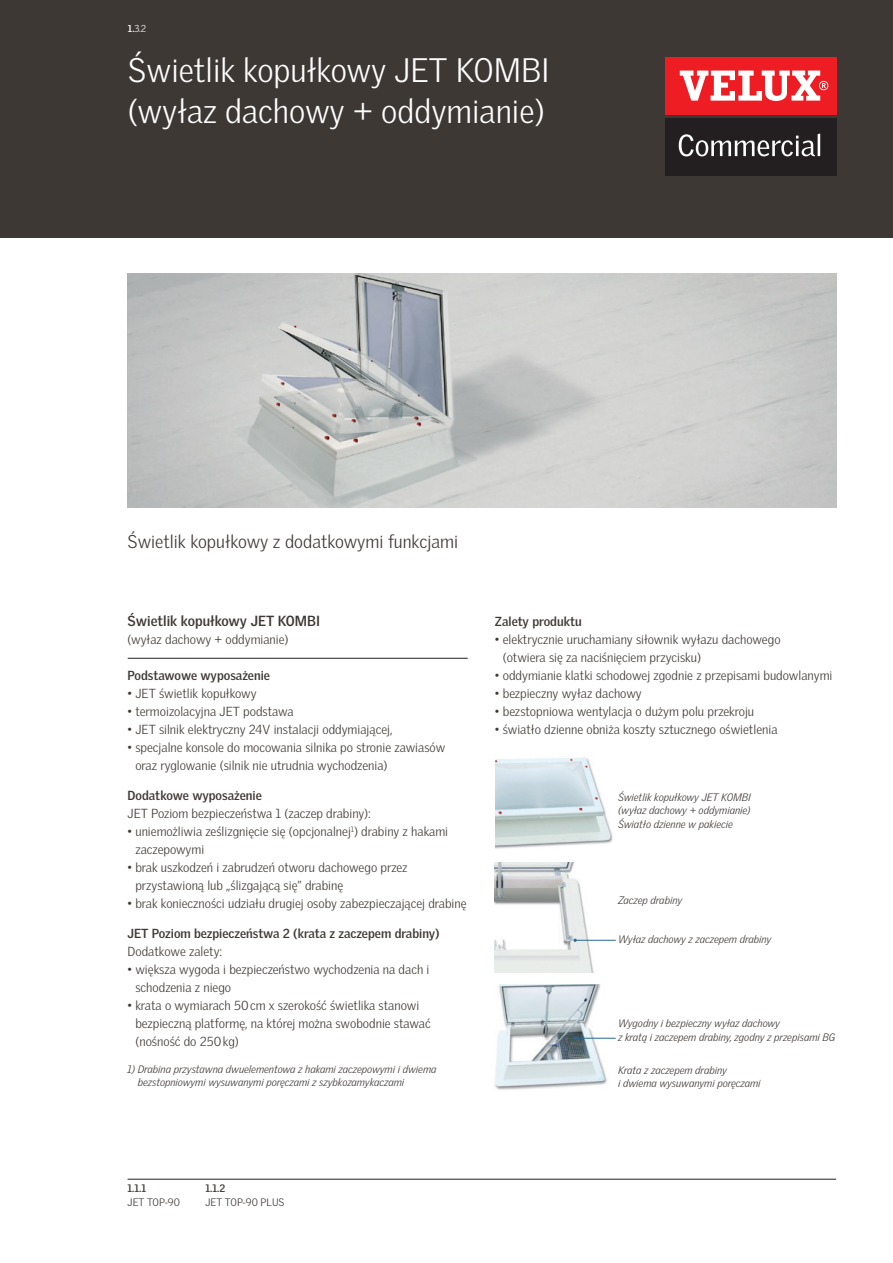
<style>
.page{position:relative;width:893px;height:1263px;background:#fff}
.page>*{position:absolute;margin:0;border:0;box-sizing:border-box;transform-origin:0 0}
.t1{font:300 33px/40.5px "Velux Gothic";color:#fff}
.t2{font:300 18px "Velux Gothic";color:#3e3835}
.t3{font:700 14.25px "Velux Gothic";color:#3e3835}
.t4{font:300 12.75px/18px "Velux Gothic";color:#3e3835}
.t5{font:700 12.75px "Velux Gothic";color:#3e3835}
.t6{font:italic 300 10.5px/13.5px "Velux Gothic";color:#3e3835}
.t7{font:300 10.5px "Velux Gothic";color:#3e3835}
.t8{font:700 10.5px "Velux Gothic";color:#3e3835}
.t9{font:300 9.75px "Velux Gothic";color:#fff}
.s1{font-weight:700}
</style>
<div class="page">
<img style="left:128px;top:273px;width:708px;height:234px">
<img style="left:496px;top:757px;width:116px;height:92px">
<img style="left:495px;top:862px;width:119px;height:110px">
<hr style="left:575px;top:940px;width:41px;height:1px;background:#296895">
<img style="left:495px;top:985px;width:117px;height:105px">
<svg style="left:573px;top:1036px;width:4px;height:4px"></svg>
<hr style="left:575px;top:1038px;width:41px;height:1px;background:#296895">
<hr style="left:128px;top:658px;width:340px;height:1px;background:#231f20">
<div style="left:0;top:0;width:893px;height:237px;background:#3e3835"></div>
<div style="left:665px;top:57px;width:171px;height:57px;background:#ee1d23"></div>
<svg style="left:680px;top:71px;width:148px;height:30px"></svg>
<div style="left:665px;top:118px;width:171px;height:57px;background:#231f20"></div>
<svg style="left:679px;top:134px;width:141px;height:22px"></svg>
<hr style="left:128px;top:1179px;width:708px;height:1px;background:#231f20">
<p class="t9" style="left:128px;top:23px;width:20px"><span class="s1">1.</span>3.2</p>
<h1 class="t1" style="left:128px;top:50px;width:423px">Świetlik kopułkowy JET KOMBI (wyłaz dachowy + oddymianie)</h1>
<h2 class="t2" style="left:128px;top:531px;width:332px">Świetlik kopułkowy z dodatkowymi funkcjami</h2>
<p class="t3" style="left:128px;top:612px;width:194px">Świetlik kopułkowy JET KOMBI</p>
<p class="t4" style="left:128px;top:630px;width:163px">(wyłaz dachowy + oddymianie)</p>
<p class="t5" style="left:128px;top:668px;width:144px">Podstawowe wyposażenie</p>
<p class="t4" style="left:128px;top:684px;width:131px">• JET świetlik kopułkowy</p>
<p class="t4" style="left:128px;top:702px;width:168px">• termoizolacyjna JET podstawa</p>
<p class="t4" style="left:128px;top:720px;width:266px">• JET silnik elektryczny 24V instalacji oddymiającej,</p>
<p class="t4" style="left:135px;top:738px;width:311px;text-indent:-8px">• specjalne konsole do mocowania silnika po stronie zawiasów oraz ryglowanie (silnik nie utrudnia wychodzenia)</p>
<p class="t5" style="left:128px;top:788px;width:136px">Dodatkowe wyposażenie</p>
<p class="t4" style="left:128px;top:804px;width:245px">JET Poziom bezpieczeństwa 1 (zaczep drabiny):</p>
<p class="t4" style="left:135px;top:822px;width:314px;text-indent:-8px">• uniemożliwia ześlizgnięcie się (opcjonalnej<sup>1</sup>) drabiny z hakami zaczepowymi</p>
<p class="t4" style="left:135px;top:858px;width:274px;text-indent:-8px">• brak uszkodzeń i zabrudzeń otworu dachowego przez przystawioną lub „ślizgającą się” drabinę</p>
<p class="t4" style="left:128px;top:894px;width:340px">• brak konieczności udziału drugiej osoby zabezpieczającej drabinę</p>
<p class="t5" style="left:128px;top:926px;width:313px">JET Poziom bezpieczeństwa 2 (krata z zaczepem drabiny)</p>
<p class="t4" style="left:128px;top:942px;width:96px">Dodatkowe zalety:</p>
<p class="t4" style="left:135px;top:960px;width:296px;text-indent:-8px">• większa wygoda i bezpieczeństwo wychodzenia na dach i schodzenia z niego</p>
<p class="t4" style="left:135px;top:996px;width:297px;text-indent:-8px">• krata o wymiarach 50 cm x szerokość świetlika stanowi bezpieczną platformę, na której można swobodnie stawać (nośność do 250 kg)</p>
<p class="t6" style="left:138px;top:1062px;width:300px;text-indent:-11px">1) Drabina przystawna dwuelementowa z hakami zaczepowymi i dwiema bezstopniowymi wysuwanymi poręczami z szybkozamykaczami</p>
<p class="t5" style="left:495px;top:613px;width:88px">Zalety produktu</p>
<p class="t4" style="left:503px;top:630px;width:279px;text-indent:-8px">• elektrycznie uruchamiany siłownik wyłazu dachowego (otwiera się za naciśnięciem przycisku)</p>
<p class="t4" style="left:495px;top:666px;width:339px">• oddymianie klatki schodowej zgodnie z przepisami budowlanymi</p>
<p class="t4" style="left:495px;top:684px;width:148px">• bezpieczny wyłaz dachowy</p>
<p class="t4" style="left:495px;top:702px;width:261px">• bezstopniowa wentylacja o dużym polu przekroju</p>
<p class="t4" style="left:495px;top:720px;width:284px">• światło dzienne obniża koszty sztucznego oświetlenia</p>
<p class="t6" style="left:618px;top:790px;width:134px;text-align:justify">Świetlik kopułkowy JET KOMBI (wyłaz dachowy + oddymianie)<br>Światło dzienne w pakiecie</p>
<p class="t6" style="left:618px;top:893px;width:66px">Zaczep drabiny</p>
<p class="t6" style="left:618px;top:932px;width:155px">Wyłaz dachowy z zaczepem drabiny</p>
<p class="t6" style="left:618px;top:1016px;width:219px">Wygodny i bezpieczny wyłaz dachowy<br>z kratą i zaczepem drabiny, zgodny z przepisami BG</p>
<p class="t6" style="left:618px;top:1063px;width:144px">Krata z zaczepem drabiny<br>i dwiema wysuwanymi poręczami</p>
<p class="t8" style="left:128px;top:1182px;width:20px">1.1.1</p>
<p class="t7" style="left:128px;top:1195px;width:54px">JET TOP-90</p>
<p class="t8" style="left:206px;top:1182px;width:21px">1.1.2</p>
<p class="t7" style="left:206px;top:1195px;width:80px">JET TOP-90 PLUS</p>
</div>
